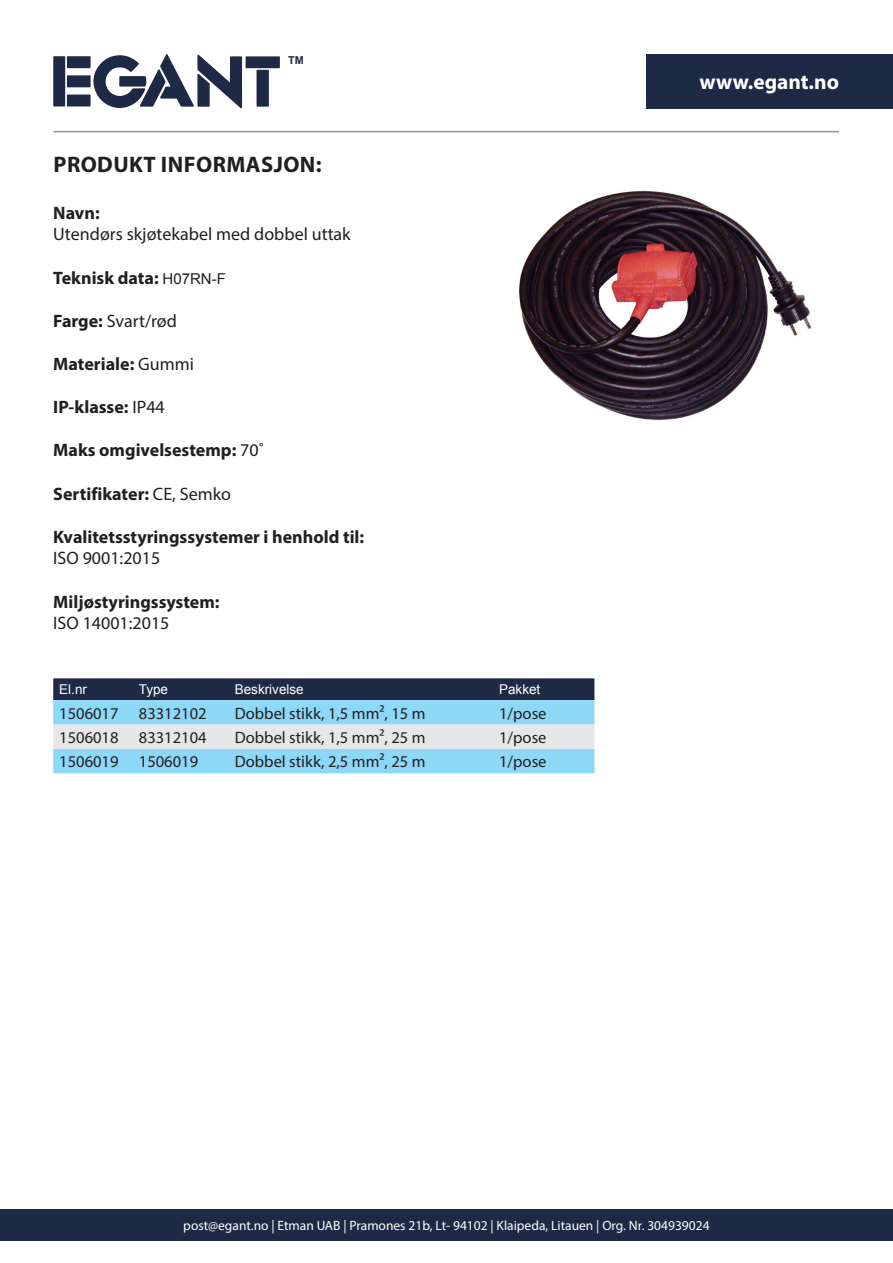
<style>
.page{position:relative;width:893px;height:1263px;background:#fff}
.page>*{position:absolute;margin:0;border:0;box-sizing:border-box;transform-origin:0 0}
.t1{font:700 22.5px "Myriad Pro";letter-spacing:.02em;color:#231f20}
.t2{font:700 21.3px "Myriad Pro";color:#fff}
.t3{font:700 18px "Myriad Pro";color:#231f20}
.t4{font:18px "Myriad Pro";color:#231f20}
.t5{font:16.5px "Myriad Pro";color:#231f20}
.t6{font:13.5px "Myriad Pro";color:#fff}
.Text_box{font:13.5px "Arial";color:#fff}
.t7{font:700 10.95px "Arial";color:#1e2945}
.s1{font-family:"Arial";font-weight:400;font-size:15px}
.s2{font-weight:700}
.s3{font-weight:400}
</style>
<div class="page">
<hr style="left:53px;top:131px;width:786px;height:1px;background:#939598">
<div style="left:53px;top:56px;width:12px;height:50px;background:#1e2945"></div>
<div style="left:67px;top:56px;width:24px;height:12px;background:#1e2945"></div>
<div style="left:67px;top:75px;width:24px;height:12px;background:#1e2945"></div>
<div style="left:67px;top:95px;width:24px;height:11px;background:#1e2945"></div>
<svg style="left:93px;top:54px;width:149px;height:54px"></svg>
<div style="left:246px;top:56px;width:34px;height:12px;background:#1e2945"></div>
<div style="left:257px;top:70px;width:12px;height:37px;background:#1e2945"></div>
<div style="left:0;top:1209px;width:893px;height:32px;background:#1e2945"></div>
<div style="left:646px;top:54px;width:247px;height:54px;background:#1e2945"></div>
<svg style="left:53px;top:678px;width:541px;height:95px;background:#8bb3ca"></svg>
<img style="left:519px;top:190px;width:293px;height:230px">
<p class="t7" style="left:288px;top:53px;width:17px">TM</p>
<p class="t1" style="left:53px;top:150px;width:270px">PRODUKT INFORMASJON:</p>
<p class="t3" style="left:53px;top:201px;width:48px">Navn:</p>
<p class="t4" style="left:53px;top:223px;width:299px">Utendørs skjøtekabel med dobbel uttak</p>
<p class="t3" style="left:53px;top:266px;width:174px">Teknisk data: <span class="s1">H07RN-F</span></p>
<p class="t4" style="left:53px;top:310px;width:125px"><span class="s2">Farge:</span> Svart/rød</p>
<p class="t3" style="left:53px;top:352px;width:142px">Materiale: <span class="s3">Gummi</span></p>
<p class="t3" style="left:53px;top:395px;width:113px">IP-klasse: <span class="s3">IP44</span></p>
<p class="t3" style="left:53px;top:438px;width:212px">Maks omgivelsestemp: <span class="s3">70˚</span></p>
<p class="t3" style="left:53px;top:482px;width:179px">Sertifikater: <span class="s3">CE, Semko</span></p>
<p class="t3" style="left:53px;top:525px;width:312px">Kvalitetsstyringssystemer i henhold til:</p>
<p class="t4" style="left:53px;top:547px;width:108px">ISO 9001:2015</p>
<p class="t3" style="left:53px;top:590px;width:168px">Miljøstyringssystem:</p>
<p class="t4" style="left:53px;top:612px;width:118px">ISO 14001:2015</p>
<p class="Text_box" style="left:59px;top:681px;width:29px">El.nr</p>
<p class="Text_box" style="left:139px;top:681px;width:31px">Type</p>
<p class="Text_box" style="left:235px;top:681px;width:71px">Beskrivelse</p>
<p class="Text_box" style="left:499px;top:681px;width:43px">Pakket</p>
<p class="t5" style="left:59px;top:703px;width:61px">1506017</p>
<p class="t5" style="left:139px;top:703px;width:69px">83312102</p>
<p class="t5" style="left:235px;top:703px;width:192px">Dobbel stikk, 1,5 mm2, 15 m</p>
<p class="t5" style="left:499px;top:703px;width:49px">1/pose</p>
<p class="t5" style="left:59px;top:727px;width:61px">1506018</p>
<p class="t5" style="left:139px;top:727px;width:69px">83312104</p>
<p class="t5" style="left:235px;top:727px;width:192px">Dobbel stikk, 1,5 mm2, 25 m</p>
<p class="t5" style="left:499px;top:727px;width:49px">1/pose</p>
<p class="t5" style="left:59px;top:752px;width:61px">1506019</p>
<p class="t5" style="left:139px;top:752px;width:61px">1506019</p>
<p class="t5" style="left:235px;top:752px;width:192px">Dobbel stikk, 2,5 mm2, 25 m</p>
<p class="t5" style="left:499px;top:752px;width:49px">1/pose</p>
<p class="t2" style="left:699px;top:68px;width:141px">www.egant.no</p>
<p class="t6" style="left:183px;top:1217px;width:528px">post@egant.no | Etman UAB | Pramones 21b, Lt- 94102 | Klaipeda, Litauen | Org. Nr. 304939024</p>
</div>
